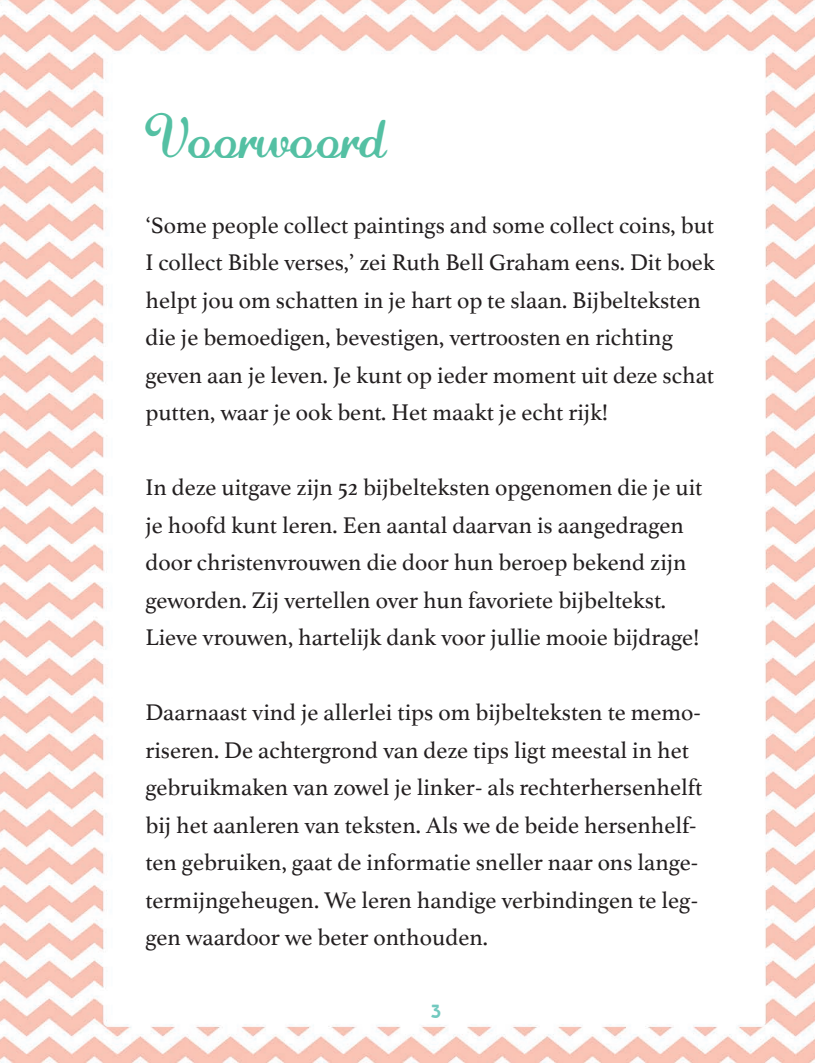
<style>
.page{position:relative;width:815px;height:1063px;background:#fff}
.page>*{position:absolute;margin:0;border:0;box-sizing:border-box;transform-origin:0 0}
.t1{font:45px "Lauren Script";color:#54c0a3}
.t2{font:27.5px "Anonim Round";color:#72c9bf}
.t3{font:23.75px/37.5px "Athelas";color:#231f20}
</style>
<div class="page">
<img style="left:0;top:0;width:815px;height:1063px">
<h1 class="t1" style="left:145px;top:107px;width:243px">Voorwoord</h1>
<p class="t3" style="left:145px;top:205px;width:571px">‘Some people collect paintings and some collect coins, but I collect Bible verses,’ zei Ruth Bell Graham eens. Dit boek helpt jou om schatten in je hart op te slaan. Bijbelteksten die je bemoedigen, bevestigen, vertroosten en richting geven aan je leven. Je kunt op ieder moment uit deze schat putten, waar je ook bent. Het maakt je echt rijk!</p>
<p class="t3" style="left:145px;top:468px;width:558px">In deze uitgave zijn 52 bijbelteksten opgenomen die je uit je hoofd kunt leren. Een aantal daarvan is aangedragen door christenvrouwen die door hun beroep bekend zijn geworden. Zij vertellen over hun favoriete bijbeltekst.<br>Lieve vrouwen, hartelijk dank voor jullie mooie bijdrage!</p>
<p class="t3" style="left:145px;top:693px;width:558px">Daarnaast vind je allerlei tips om bijbelteksten te memo&shy;riseren. De achtergrond van deze tips ligt meestal in het gebruikmaken van zowel je linker- als rechterhersenhelft bij het aanleren van teksten. Als we de beide hersenhelf&shy;ten gebruiken, gaat de informatie sneller naar ons lange&shy;termijngeheugen. We leren handige verbindingen te leg&shy;gen waardoor we beter onthouden.</p>
<p class="t2" style="left:431px;top:998px;width:12px">3</p>
</div>
